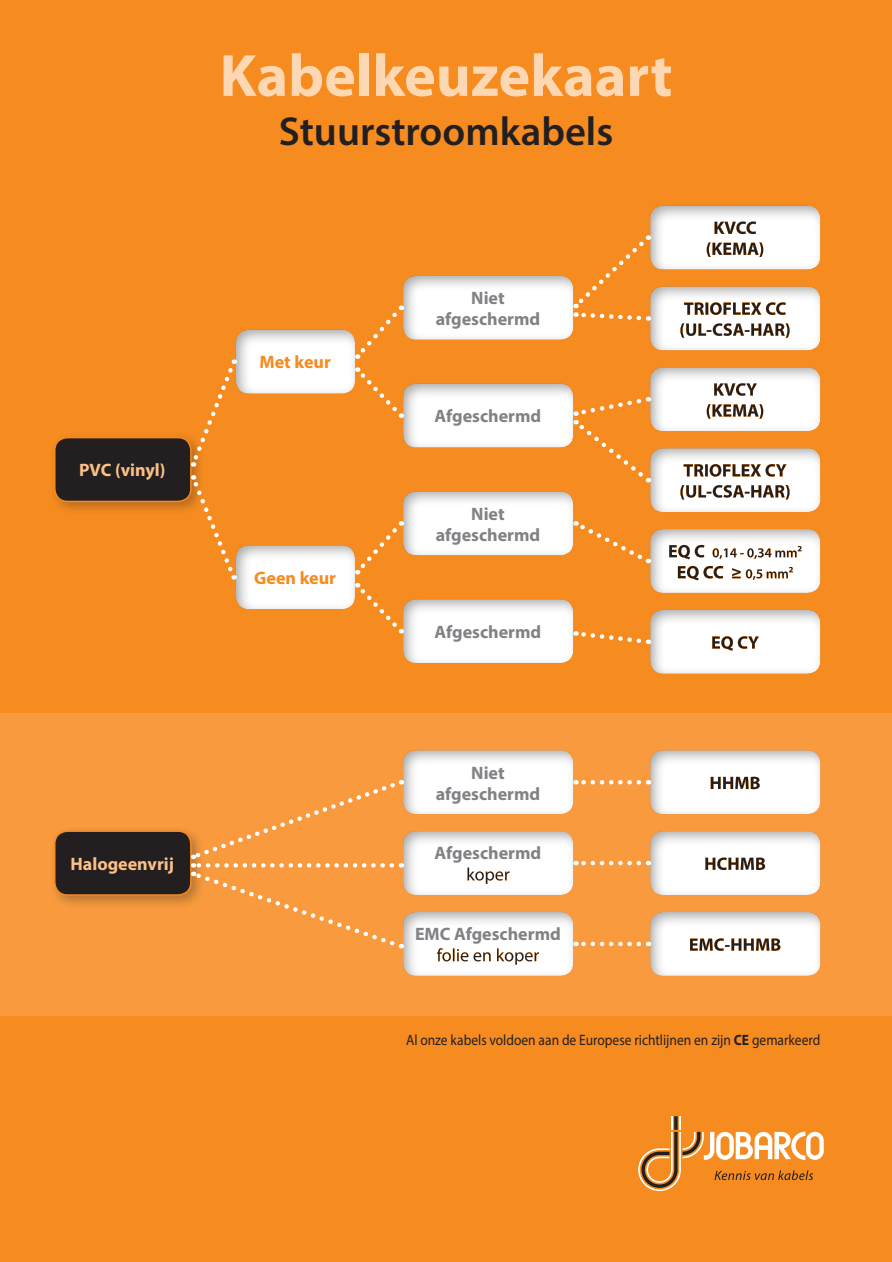
<style>
.page{position:relative;width:892px;height:1262px;background:#fff}
.page>*{position:absolute;margin:0;border:0;box-sizing:border-box;transform-origin:0 0}
.t1{font:700 60px "Myriad Pro";color:#fdd8b2}
.t2{font:600 40.5px "Myriad Pro";color:#231f20}
.t3{font:700 18px/21px "Myriad Pro";color:#808285;text-align:center}
.t4{font:700 18px "Myriad Pro";color:#fcc187}
.t5{font:700 18px "Myriad Pro";color:#f68b1f}
.t6{font:15px "Myriad Pro";color:#231f20;scale:.9 1}
.s1{font-weight:700}
</style>
<div class="page">
<div style="left:0;top:0;width:892px;height:1261px;background:#f68b1f"></div>
<svg style="left:638px;top:1116px;width:186px;height:74px"></svg>
<div style="left:49px;top:432px;width:156px;height:83px;background:#231f20;opacity:.3"></div>
<div style="left:55px;top:437px;width:136px;height:64px;background:#231f20;border-radius:13px"></div>
<div style="left:54px;top:437px;width:138px;height:65px;border:2px solid #f68b1f;border-radius:13px"></div>
<div style="left:235px;top:329px;width:122px;height:66px;background:#231f20;opacity:.4"></div>
<div style="left:235px;top:545px;width:126px;height:66px;background:#231f20;opacity:.4"></div>
<div style="left:402px;top:275px;width:174px;height:66px;background:#231f20;opacity:.4"></div>
<div style="left:402px;top:383px;width:174px;height:66px;background:#231f20;opacity:.4"></div>
<div style="left:402px;top:491px;width:174px;height:66px;background:#231f20;opacity:.4"></div>
<div style="left:402px;top:598px;width:174px;height:66px;background:#231f20;opacity:.4"></div>
<div style="left:649px;top:448px;width:173px;height:66px;background:#231f20;opacity:.4"></div>
<div style="left:649px;top:528px;width:181px;height:66px;background:#231f20;opacity:.4"></div>
<div style="left:649px;top:609px;width:173px;height:66px;background:#231f20;opacity:.4"></div>
<div style="left:649px;top:286px;width:173px;height:66px;background:#231f20;opacity:.4"></div>
<div style="left:649px;top:205px;width:173px;height:66px;background:#231f20;opacity:.4"></div>
<svg style="left:189px;top:475px;width:47px;height:104px"></svg>
<svg style="left:354px;top:366px;width:48px;height:52px"></svg>
<svg style="left:354px;top:582px;width:48px;height:51px"></svg>
<svg style="left:189px;top:359px;width:47px;height:107px"></svg>
<svg style="left:354px;top:305px;width:48px;height:54px"></svg>
<svg style="left:354px;top:521px;width:48px;height:54px"></svg>
<svg style="left:575px;top:610px;width:245px;height:63px"></svg>
<svg style="left:573px;top:519px;width:247px;height:74px"></svg>
<svg style="left:573px;top:367px;width:247px;height:145px"></svg>
<svg style="left:572px;top:206px;width:248px;height:144px"></svg>
<div style="left:0;top:713px;width:892px;height:302px;background:#f89a3d"></div>
<div style="left:649px;top:749px;width:173px;height:66px;background:#231f20;opacity:.4"></div>
<div style="left:402px;top:749px;width:174px;height:66px;background:#231f20;opacity:.4"></div>
<div style="left:649px;top:830px;width:173px;height:66px;background:#231f20;opacity:.4"></div>
<div style="left:649px;top:911px;width:173px;height:66px;background:#231f20;opacity:.4"></div>
<div style="left:402px;top:911px;width:183px;height:66px;background:#231f20;opacity:.4"></div>
<div style="left:49px;top:825px;width:156px;height:83px;background:#231f20;opacity:.3"></div>
<div style="left:55px;top:831px;width:136px;height:63px;background:#231f20;border-radius:13px"></div>
<div style="left:54px;top:830px;width:138px;height:65px;border:2px solid #f68b1f;border-radius:13px"></div>
<svg style="left:648px;top:750px;width:172px;height:64px;background:#efebe8"></svg>
<svg style="left:648px;top:831px;width:172px;height:63px;background:#eeeae7"></svg>
<svg style="left:648px;top:911px;width:172px;height:64px;background:#ebe5e0"></svg>
<svg style="left:191px;top:779px;width:448px;height:196px"></svg>
<p class="t1" style="left:220px;top:36px;width:454px">Kabelkeuzekaart</p>
<p class="t2" style="left:279px;top:105px;width:336px">Stuurstroomkabels</p>
<p class="t4" style="left:79px;top:458px;width:88px">PVC (vinyl)</p>
<p class="t4" style="left:70px;top:851px;width:105px">Halogeenvrij</p>
<p class="t5" style="left:259px;top:350px;width:73px">Met keur</p>
<p class="t5" style="left:254px;top:566px;width:83px">Geen keur</p>
<p class="t3" style="left:436px;top:287px;width:106px">Niet afgeschermd</p>
<p class="t3" style="left:434px;top:405px;width:108px">Afgeschermd</p>
<p class="t3" style="left:436px;top:502px;width:106px">Niet afgeschermd</p>
<p class="t3" style="left:434px;top:620px;width:108px">Afgeschermd</p>
<p class="t3" style="left:436px;top:761px;width:106px">Niet afgeschermd</p>
<p class="t3" style="left:434px;top:842px;width:108px">Afgeschermd</p>
<p class="t3" style="left:415px;top:922px;width:147px">EMC Afgeschermd</p>
<p class="t6" style="left:406px;top:1030px;width:462px">Al onze kabels voldoen aan de Europese richtlijnen en zijn <span class="s1">CE</span> gemarkeerd</p>
</div>
